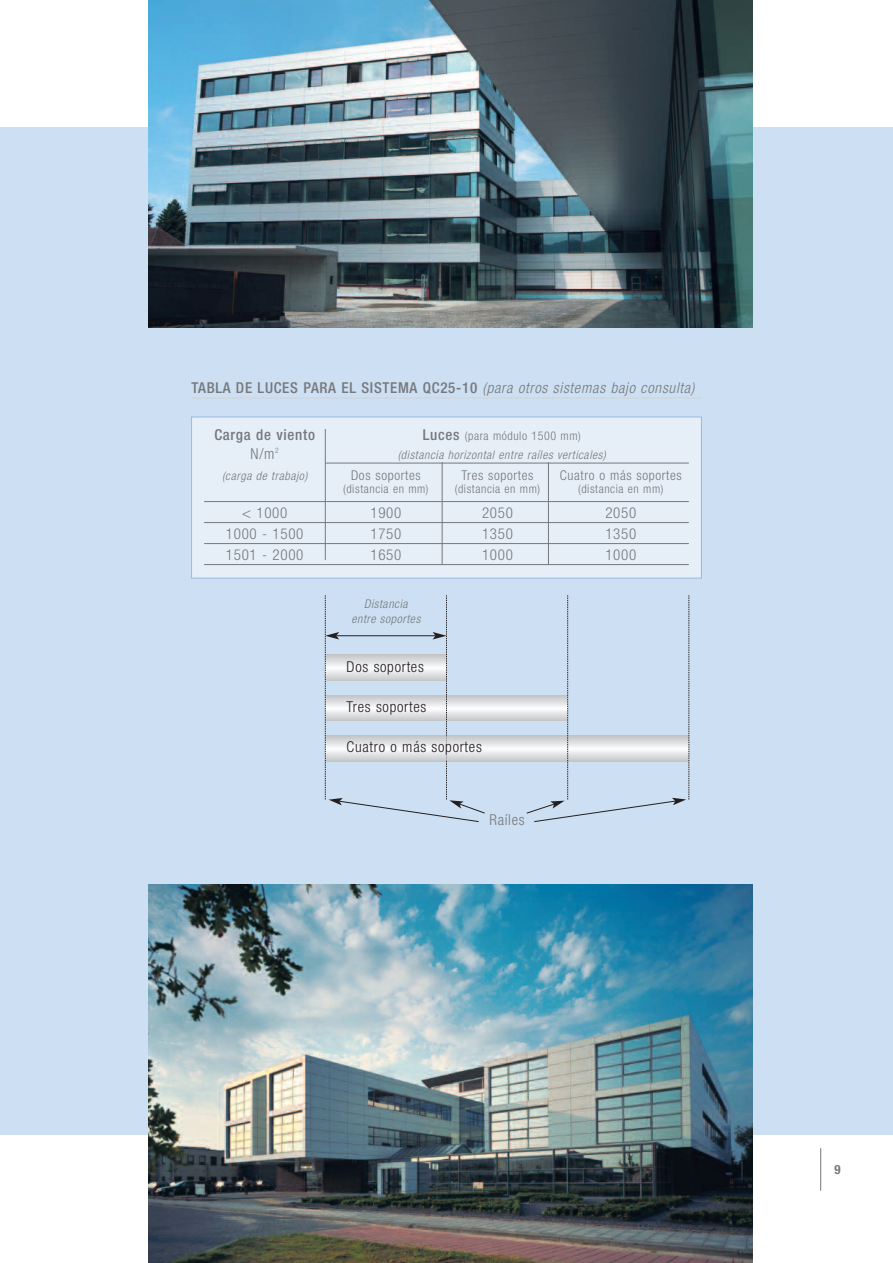
<style>
.page{position:relative;width:893px;height:1263px;background:#fff}
.page>*{position:absolute;margin:0;border:0;box-sizing:border-box;transform-origin:0 0}
.t1{font:500 condensed 15px "Helvetica Neue";letter-spacing:.045em;color:#76787b}
.t2{font:300 condensed 15px "Helvetica Neue";letter-spacing:.045em;color:#76787b}
.t3{font:300 condensed 15px "Helvetica Neue";letter-spacing:.045em;color:#231f20}
.t4{font:300 condensed 13.5px "Helvetica Neue";letter-spacing:.045em;color:#76787b}
.t5{font:700 condensed 12.75px "Helvetica Neue";color:#76787b}
.t6{font:italic 300 condensed 12px/15px "Helvetica Neue";letter-spacing:.05em;color:#76787b;text-align:center}
.t7{font:300 condensed 12px "Helvetica Neue";letter-spacing:.05em;color:#76787b}
.s1{font-weight:300;font-style:italic}
.s2{font-weight:500;font-size:15px}
</style>
<div class="page">
<div style="left:0;top:128px;width:893px;height:1007px;background:#cddff2"></div>
<hr style="left:820px;top:1148px;width:1px;height:43px;background:#76787b">
<img style="left:149px;top:884px;width:604px;height:379px">
<img style="left:149px;top:0;width:604px;height:327px">
<hr style="left:191px;top:398px;width:511px;height:1px;background:#d1d2d4">
<div style="left:192px;top:417px;width:509px;height:161px;background:#e6eff8"></div>
<div style="left:191px;top:417px;width:511px;height:161px;border:1px solid #93bce2"></div>
<hr style="left:325px;top:463px;width:364px;height:1px;background:#76787b">
<hr style="left:204px;top:501px;width:485px;height:1px;background:#76787b">
<hr style="left:204px;top:522px;width:485px;height:1px;background:#76787b">
<hr style="left:204px;top:543px;width:485px;height:1px;background:#76787b">
<hr style="left:204px;top:564px;width:485px;height:1px;background:#76787b">
<hr style="left:325px;top:429px;width:1px;height:131px;background:#76787b">
<hr style="left:442px;top:462px;width:1px;height:103px;background:#76787b">
<hr style="left:548px;top:462px;width:1px;height:103px;background:#76787b">
<svg style="left:485px;top:695px;width:41px;height:26px"></svg>
<svg style="left:485px;top:736px;width:41px;height:25px"></svg>
<svg style="left:325px;top:595px;width:160px;height:227px"></svg>
<svg style="left:526px;top:595px;width:164px;height:227px"></svg>
<p class="t1" style="left:191px;top:383px;width:505px">TABLA DE LUCES PARA EL SISTEMA QC25-10 <span class="s1">(para otros sistemas bajo consulta)</span></p>
<p class="t1" style="left:214px;top:429px;width:102px">Carga de viento</p>
<p class="t7" style="left:423px;top:432px;width:160px"><span class="s2">Luces</span> (para módulo 1500 mm)</p>
<p class="t2" style="left:251px;top:448px;width:30px">N/m<sup>2</sup></p>
<p class="t6" style="left:398px;top:448px;width:210px">(distancia horizontal entre raíles verticales)</p>
<p class="t6" style="left:222px;top:469px;width:87px">(carga de trabajo)</p>
<p class="t4" style="left:351px;top:470px;width:71px">Dos soportes</p>
<p class="t4" style="left:462px;top:470px;width:73px">Tres soportes</p>
<p class="t4" style="left:560px;top:470px;width:123px">Cuatro o más soportes</p>
<p class="t7" style="left:343px;top:484px;width:87px">(distancia en mm)</p>
<p class="t7" style="left:455px;top:484px;width:87px">(distancia en mm)</p>
<p class="t7" style="left:578px;top:484px;width:87px">(distancia en mm)</p>
<p class="t2" style="left:242px;top:507px;width:47px">&lt; 1000</p>
<p class="t2" style="left:370px;top:507px;width:32px">1900</p>
<p class="t2" style="left:482px;top:507px;width:32px">2050</p>
<p class="t2" style="left:605px;top:507px;width:32px">2050</p>
<p class="t2" style="left:226px;top:528px;width:79px">1000 - 1500</p>
<p class="t2" style="left:370px;top:528px;width:32px">1750</p>
<p class="t2" style="left:482px;top:528px;width:32px">1350</p>
<p class="t2" style="left:605px;top:528px;width:32px">1350</p>
<p class="t2" style="left:226px;top:549px;width:79px">1501 - 2000</p>
<p class="t2" style="left:370px;top:549px;width:32px">1650</p>
<p class="t2" style="left:482px;top:549px;width:32px">1000</p>
<p class="t2" style="left:605px;top:549px;width:32px">1000</p>
<p class="t6" style="left:351px;top:597px;width:71px">Distancia entre soportes</p>
<p class="t3" style="left:347px;top:661px;width:79px">Dos soportes</p>
<p class="t3" style="left:347px;top:701px;width:81px">Tres soportes</p>
<p class="t3" style="left:347px;top:742px;width:137px">Cuatro o más soportes</p>
<p class="t2" style="left:489px;top:814px;width:37px">Raíles</p>
<p class="t5" style="left:834px;top:1164px;width:8px">9</p>
</div>
